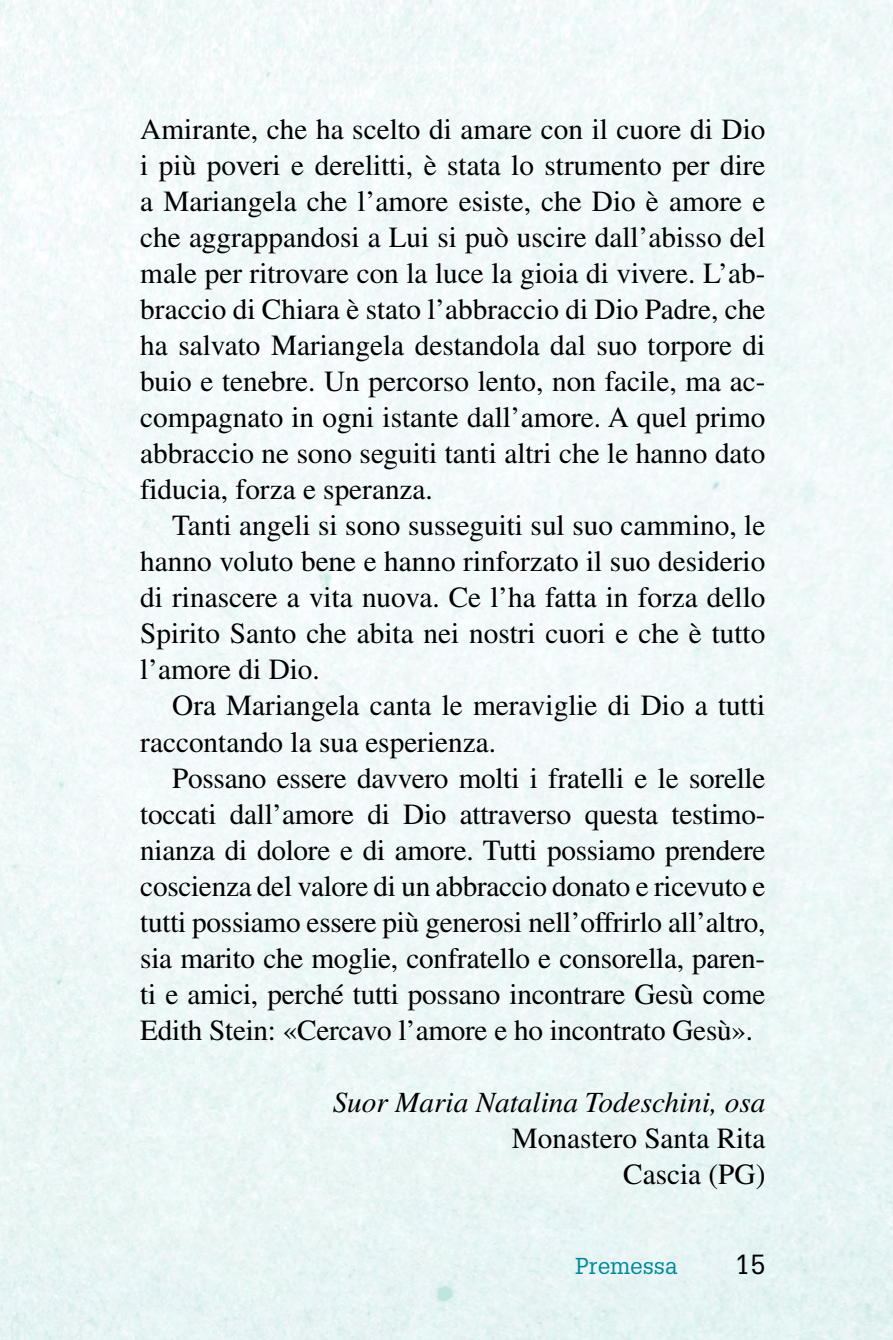
<style>
.page{position:relative;width:893px;height:1340px;background:#fff}
.page>*{position:absolute;margin:0;border:0;box-sizing:border-box;transform-origin:0 0}
.t1{font:29.25px/36px "Times LT Std";color:#000;text-align:justify}
.t2{font:italic 29.25px "Times LT Std";color:#000}
.t3{font:27px "Glypha LT Std";color:#000}
.t4{font:22.5px "Glypha LT Std";color:#008a97}
</style>
<div class="page">
<p class="t1" style="left:140px;top:111px;width:627px">Amirante, che ha scelto di amare con il cuore di Dio i più poveri e derelitti, è stata lo strumento per dire a Mariangela che l’amore esiste, che Dio è amore e che aggrappandosi a Lui si può uscire dall’abisso del male per ritrovare con la luce la gioia di vivere. L’ab&shy;braccio di Chiara è stato l’abbraccio di Dio Padre, che ha salvato Mariangela destandola dal suo torpore di buio e tenebre. Un percorso lento, non facile, ma ac&shy;compagnato in ogni istante dall’amore. A quel primo abbraccio ne sono seguiti tanti altri che le hanno dato fiducia, forza e speranza.</p>
<p class="t1" style="left:140px;top:507px;width:627px;text-indent:32px">Tanti angeli si sono susseguiti sul suo cammino, le hanno voluto bene e hanno rinforzato il suo desiderio di rinascere a vita nuova. Ce l’ha fatta in forza dello Spirito Santo che abita nei nostri cuori e che è tutto l’amore di Dio.</p>
<p class="t1" style="left:140px;top:687px;width:626px;text-indent:32px">Ora Mariangela canta le meraviglie di Dio a tutti raccontando la sua esperienza.</p>
<p class="t1" style="left:140px;top:759px;width:627px;text-indent:32px">Possano essere davvero molti i fratelli e le sorelle toccati dall’amore di Dio attraverso questa testimo&shy;nianza di dolore e di amore. Tutti possiamo prendere coscienza del valore di un abbraccio donato e ricevuto e tutti possiamo essere più generosi nell’offrirlo all’altro, sia marito che moglie, confratello e consorella, paren&shy;ti e amici, perché tutti possano incontrare Gesù come Edith Stein: «Cercavo l’amore e ho incontrato Gesù».</p>
<p class="t2" style="left:333px;top:1085px;width:434px">Suor Maria Natalina Todeschini, osa</p>
<p class="t1" style="left:512px;top:1119px;width:255px;text-align:right">Monastero Santa Rita<br>Cascia (PG)</p>
<p class="t4" style="left:575px;top:1251px;width:104px">Premessa</p>
<p class="t3" style="left:735px;top:1247px;width:32px">15</p>
</div>
